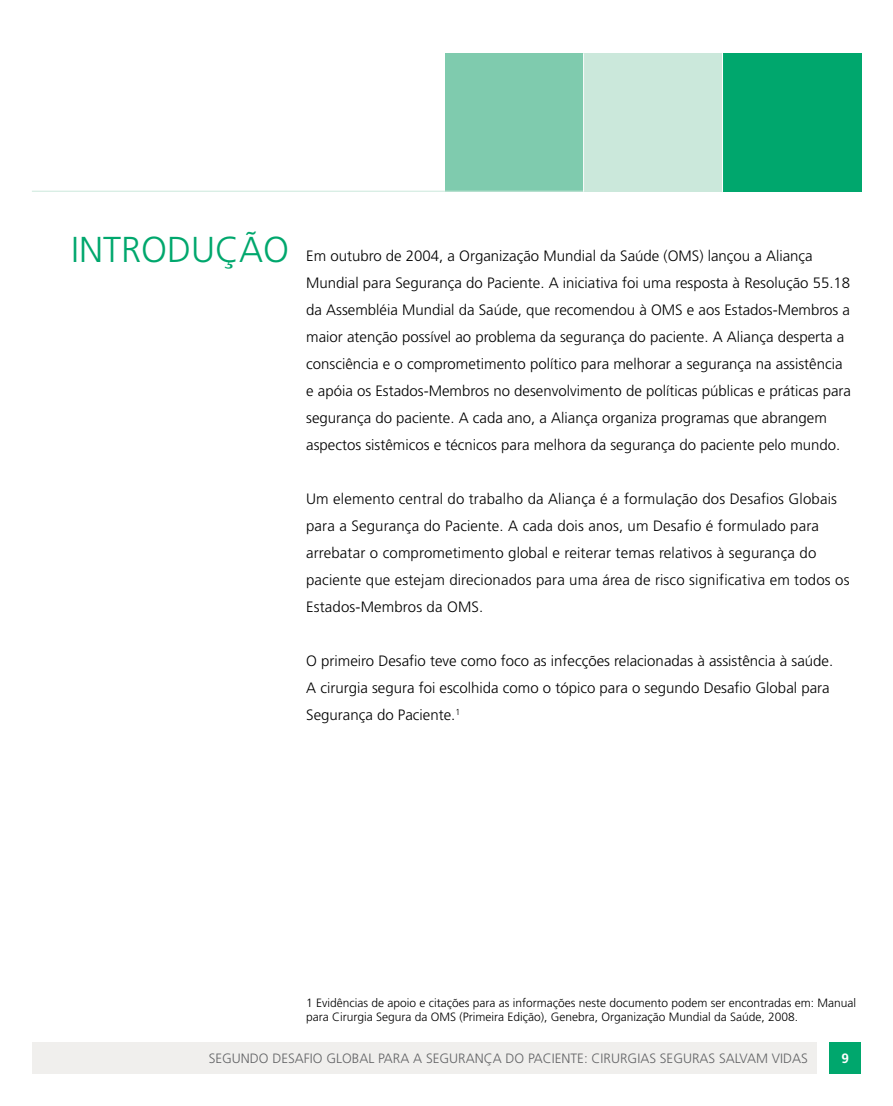
<style>
.page{position:relative;width:893px;height:1106px;background:#fff}
.page>*{position:absolute;margin:0;border:0;box-sizing:border-box;transform-origin:0 0}
.t1{font:300 36px "Frutiger";color:#00a76d}
.t2{font:300 15px/27px "Frutiger";color:#000}
.t3{font:300 13.5px "Frutiger";color:#636466}
.t4{font:700 13.5px "Frutiger";color:#fff}
.t5{font:300 12px/14.4px "Frutiger";color:#000}
</style>
<div class="page">
<div style="left:584px;top:53px;width:138px;height:138px;background:#cbe8db"></div>
<div style="left:445px;top:53px;width:138px;height:138px;background:#7fcbae"></div>
<div style="left:32px;top:1041px;width:784px;height:32px;background:#f0efed"></div>
<div style="left:829px;top:1041px;width:32px;height:32px;background:#00a76d"></div>
<hr style="left:32px;top:191px;width:829px;height:1px;background:#cbe8db">
<div style="left:723px;top:53px;width:138px;height:138px;background:#00a76d"></div>
<hr style="left:722px;top:53px;width:1px;height:139px;background:#fff">
<hr style="left:583px;top:53px;width:1px;height:139px;background:#fff">
<h1 class="t1" style="left:71px;top:229px;width:220px">INTRODUÇÃO</h1>
<p class="t2" style="left:306px;top:242px;width:546px">Em outubro de 2004, a Organização Mundial da Saúde (OMS) lançou a Aliança Mundial para Segurança do Paciente. A iniciativa foi uma resposta à Resolução 55.18 da Assembléia Mundial da Saúde, que recomendou à OMS e aos Estados-Membros a maior atenção possível ao problema da segurança do paciente. A Aliança desperta a consciência e o comprometimento político para melhorar a segurança na assistência e apóia os Estados-Membros no desenvolvimento de políticas públicas e práticas para segurança do paciente. A cada ano, a Aliança organiza programas que abrangem aspectos sistêmicos e técnicos para melhora da segurança do paciente pelo mundo.</p>
<p class="t2" style="left:306px;top:485px;width:545px">Um elemento central do trabalho da Aliança é a formulação dos Desafios Globais para a Segurança do Paciente. A cada dois anos, um Desafio é formulado para arrebatar o comprometimento global e reiterar temas relativos à segurança do paciente que estejam direcionados para uma área de risco significativa em todos os Estados-Membros da OMS.</p>
<p class="t2" style="left:306px;top:647px;width:528px">O primeiro Desafio teve como foco as infecções relacionadas à assistência à saúde.<br>A cirurgia segura foi escolhida como o tópico para o segundo Desafio Global para<br>Segurança do Paciente.<sup>1</sup></p>
<p class="t5" style="left:306px;top:995px;width:552px">1 Evidências de apoio e citações para as informações neste documento podem ser encontradas em: Manual para Cirurgia Segura da OMS (Primeira Edição), Genebra, Organização Mundial da Saúde, 2008.</p>
<p class="t3" style="left:209px;top:1050px;width:601px">SEGUNDO DESAFIO GLOBAL PARA A SEGURANÇA DO PACIENTE: CIRURGIAS SEGURAS SALVAM VIDAS</p>
<p class="t4" style="left:841px;top:1050px;width:9px">9</p>
</div>
